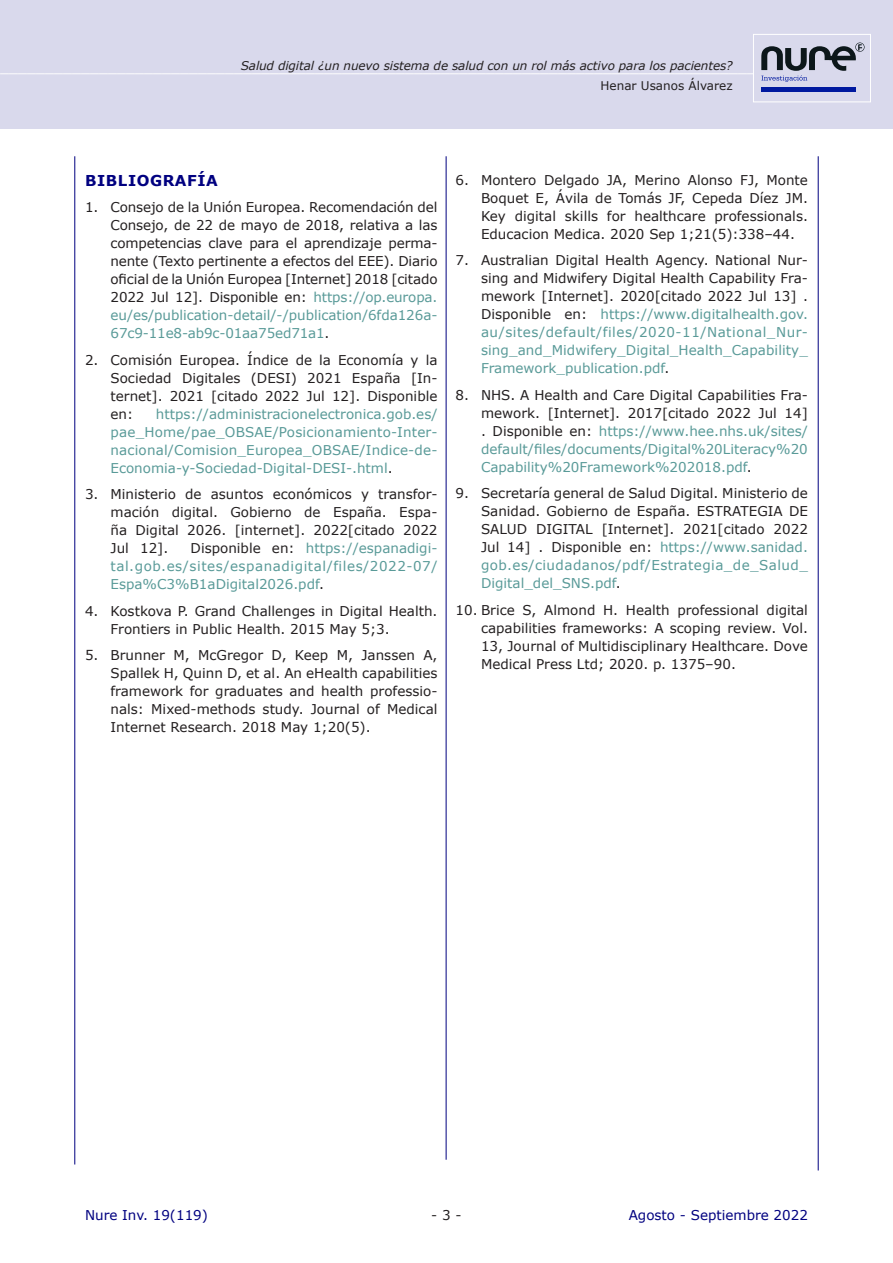
<style>
.page{position:relative;width:893px;height:1263px;background:#fff}
.page>*{position:absolute;margin:0;border:0;box-sizing:border-box;transform-origin:0 0}
.t1{font:18px "Myriad Pro";color:#fff}
.TITULO_1{font:700 15px "Verdana";letter-spacing:.035em;color:#000080}
.Sangre_1{font:13.5px/18px "Verdana";color:#231f20;text-align:justify}
.Sangre_1-2{font:13.5px/18px "Verdana";color:#599a98;text-align:justify}
.t2{font:13.5px "Verdana";color:#000080}
.t3{font:italic 12px "Verdana";letter-spacing:-.01em;color:#231f20}
.t4{font:12px "Verdana";color:#231f20}
.s1{color:#599a98}
.s2{color:#231f20}
</style>
<div class="page">
<div style="left:1px;top:0;width:892px;height:128px;background:#d9d9ec"></div>
<hr style="left:0;top:0;width:1px;height:128px;background:#d9d9ec">
<div style="left:753px;top:34px;width:118px;height:68px;background:#d9d9ec;border:1px solid #fff"></div>
<svg style="left:761px;top:43px;width:103px;height:39px"></svg>
<hr style="left:761px;top:87px;width:95px;height:4px;background:#00199f">
<hr style="left:446px;top:156px;width:1px;height:1004px;background:#000080">
<hr style="left:818px;top:156px;width:1px;height:1014px;background:#000080">
<hr style="left:74px;top:156px;width:1px;height:1008px;background:#000080">
<p class="t3" style="left:241px;top:57px;width:493px">Salud digital ¿un nuevo sistema de salud con un rol más activo para los pacientes?</p>
<p class="t4" style="left:601px;top:77px;width:134px">Henar Usanos Álvarez</p>
<h1 class="t1" style="left:0;top:55px;width:757px">____________________________________________________________________________________</h1>
<p class="TITULO_1" style="left:85px;top:170px;width:134px">BIBLIOGRAFÍA</p>
<p class="Sangre_1" style="left:111px;top:198px;width:328px;text-indent:-26px">1. Consejo de la Unión Europea. Recomendación del Consejo, de 22 de mayo de 2018, relativa a las competencias clave para el aprendizaje perma&shy;nente (Texto pertinente a efectos del EEE). Diario oficial de la Unión Europea [Internet] 2018 [citado 2022 Jul 12]. Disponible en: <span class="s1">https://op.europa. eu/es/publication-detail/-/publication/6fda126a-67c9-11e8-ab9c-01aa75ed71a1</span>.</p>
<p class="Sangre_1" style="left:111px;top:351px;width:328px;text-indent:-26px">2. Comisión Europea. Índice de la Economía y la Sociedad Digitales (DESI) 2021 España [In&shy;ternet]. 2021 [citado 2022 Jul 12]. Disponible en:</p>
<p class="Sangre_1-2" style="left:111px;top:405px;width:328px;text-indent:45px">https://administracionelectronica.gob.es/ pae_Home/pae_OBSAE/Posicionamiento-Inter&shy;nacional/Comision_Europea_OBSAE/Indice-de-Economia-y-Sociedad-Digital-DESI-.html<span class="s2">.</span></p>
<p class="Sangre_1" style="left:111px;top:485px;width:328px;text-indent:-26px">3. Ministerio de asuntos económicos y transfor&shy;mación digital. Gobierno de España. Espa&shy;ña Digital 2026. [internet]. 2022[citado 2022<br>Jul 12].</p>
<p class="Sangre_1-2" style="left:111px;top:539px;width:328px;text-indent:80px"><span class="s2">Disponible en:</span> https://espanadigi&shy;tal.gob.es/sites/espanadigital/files/2022-07/ Espa%C3%B1aDigital2026.pdf<span class="s2">.</span></p>
<p class="Sangre_1" style="left:111px;top:602px;width:328px;text-indent:-26px">4. Kostkova P. Grand Challenges in Digital Health.<br>Frontiers in Public Health. 2015 May 5;3.</p>
<p class="Sangre_1" style="left:111px;top:646px;width:328px;text-indent:-26px">5. Brunner M, McGregor D, Keep M, Janssen A, Spallek H, Quinn D, et al. An eHealth capabilities framework for graduates and health professio&shy;nals: Mixed-methods study. Journal of Medical Internet Research. 2018 May 1;20(5).</p>
<p class="Sangre_1" style="left:481px;top:171px;width:328px;text-indent:-26px">6. Montero Delgado JA, Merino Alonso FJ, Monte Boquet E, Ávila de Tomás JF, Cepeda Díez JM.<br>Key digital skills for healthcare professionals.<br>Educacion Medica. 2020 Sep 1;21(5):338–44.</p>
<p class="Sangre_1-2" style="left:481px;top:251px;width:328px;text-indent:-26px"><span class="s2">7. Australian Digital Health Agency. National Nur&shy;sing and Midwifery Digital Health Capability Fra&shy;mework [Internet]. 2020[citado 2022 Jul 13] .<br>Disponible en:</span> https://www.digitalhealth.gov. au/sites/default/files/2020-11/National_Nur&shy;sing_and_Midwifery_Digital_Health_Capability_ Framework_publication.pdf<span class="s2">.</span></p>
<p class="Sangre_1-2" style="left:481px;top:386px;width:328px;text-indent:-26px"><span class="s2">8. NHS. A Health and Care Digital Capabilities Fra&shy;mework. [Internet]. 2017[citado 2022 Jul 14] . Disponible en:</span> https://www.hee.nhs.uk/sites/ default/files/documents/Digital%20Literacy%20<br>Capability%20Framework%202018.pdf<span class="s2">.</span></p>
<p class="Sangre_1" style="left:481px;top:484px;width:328px;text-indent:-26px">9. Secretaría general de Salud Digital. Ministerio de Sanidad. Gobierno de España. ESTRATEGIA DE SALUD DIGITAL [Internet]. 2021[citado 2022<br>Jul 14] . Disponible en: <span class="s1">https://www.sanidad. gob.es/ciudadanos/pdf/Estrategia_de_Salud_ Digital_del_SNS.pdf</span>.</p>
<p class="Sangre_1" style="left:481px;top:601px;width:328px;text-indent:-26px">10. Brice S, Almond H. Health professional digital capabilities frameworks: A scoping review. Vol.<br>13, Journal of Multidisciplinary Healthcare. Dove Medical Press Ltd; 2020. p. 1375–90.</p>
<p class="t2" style="left:85px;top:1206px;width:124px">Nure Inv. 19(119)</p>
<p class="Sangre_1" style="left:431px;top:1206px;width:32px">- 3 -</p>
<p class="t2" style="left:629px;top:1206px;width:181px">Agosto - Septiembre 2022</p>
</div>
